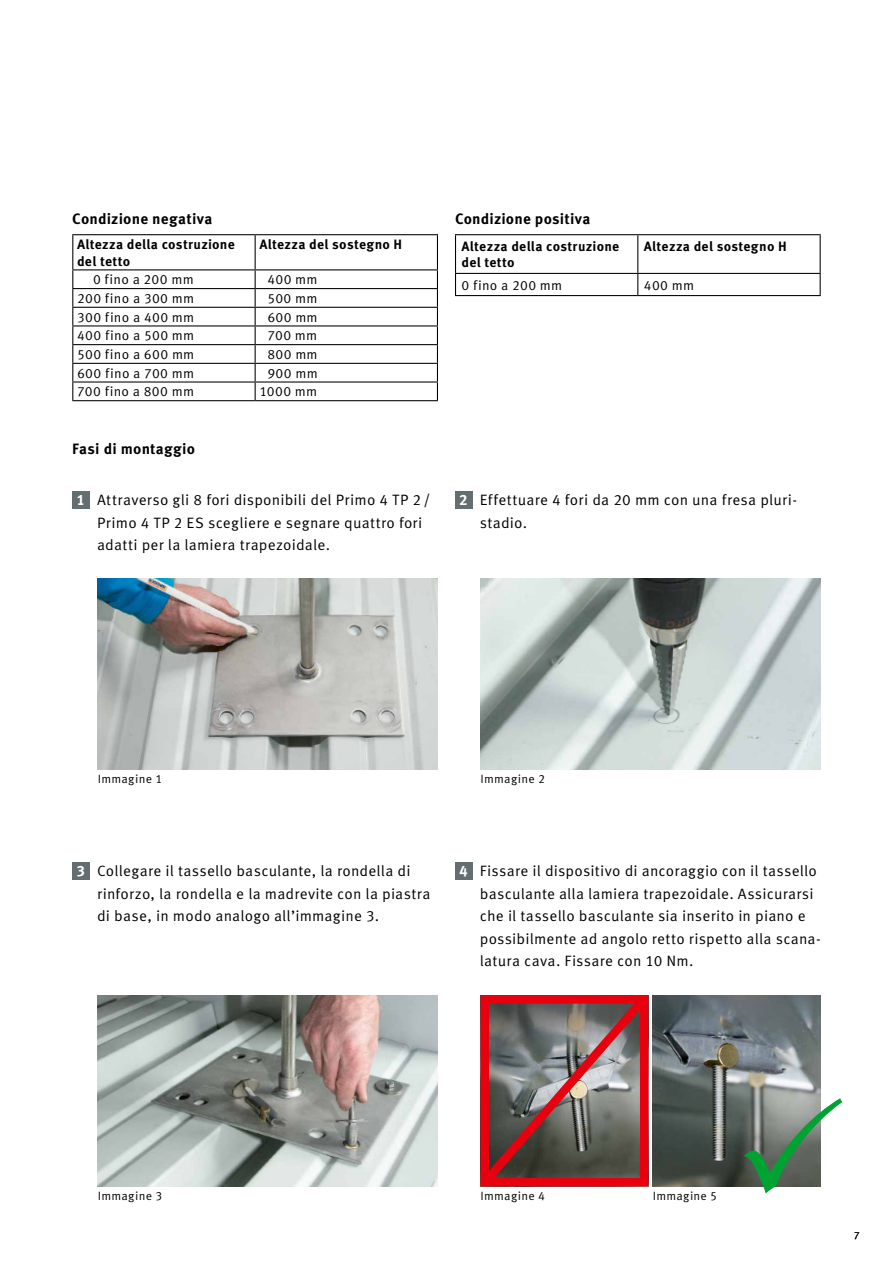
<style>
.page{position:relative;width:893px;height:1263px;background:#fff}
.page>*{position:absolute;margin:0;border:0;box-sizing:border-box;transform-origin:0 0}
.t1{font:15px/22.5px "Meta Correspondence Pro";letter-spacing:.01em;color:#000}
.t2{font:700 15px "Meta Correspondence Pro";letter-spacing:.01em;color:#000}
.t3{font:13.5px "Meta Correspondence Pro";letter-spacing:.015em;color:#000}
.t4{font:700 13.5px/16.5px "Meta Correspondence Pro";letter-spacing:.02em;color:#000}
.t5{font:12px "Meta Correspondence Pro";letter-spacing:.02em;color:#000}
.t6{font:10.5px "Meta Correspondence Pro";color:#000}
.s1{font-weight:700;color:#fff}
</style>
<div class="page">
<hr style="left:72px;top:234px;width:183px;height:1px;background:#000">
<hr style="left:72px;top:235px;width:1px;height:34px;background:#000">
<hr style="left:255px;top:234px;width:183px;height:1px;background:#000">
<hr style="left:255px;top:235px;width:1px;height:34px;background:#000">
<hr style="left:437px;top:235px;width:1px;height:34px;background:#000">
<hr style="left:72px;top:269px;width:183px;height:1px;background:#000">
<hr style="left:255px;top:269px;width:183px;height:1px;background:#000">
<hr style="left:72px;top:288px;width:183px;height:1px;background:#000">
<hr style="left:255px;top:288px;width:183px;height:1px;background:#000">
<hr style="left:72px;top:307px;width:183px;height:1px;background:#000">
<hr style="left:255px;top:307px;width:183px;height:1px;background:#000">
<hr style="left:72px;top:325px;width:183px;height:1px;background:#000">
<hr style="left:255px;top:325px;width:183px;height:1px;background:#000">
<hr style="left:72px;top:344px;width:183px;height:1px;background:#000">
<hr style="left:255px;top:344px;width:183px;height:1px;background:#000">
<hr style="left:72px;top:363px;width:183px;height:1px;background:#000">
<hr style="left:255px;top:363px;width:183px;height:1px;background:#000">
<hr style="left:72px;top:381px;width:183px;height:2px;background:#000">
<svg style="left:72px;top:270px;width:1px;height:130px"></svg>
<hr style="left:255px;top:381px;width:183px;height:2px;background:#000">
<svg style="left:255px;top:270px;width:1px;height:130px"></svg>
<svg style="left:437px;top:270px;width:1px;height:130px"></svg>
<hr style="left:72px;top:400px;width:183px;height:1px;background:#000">
<hr style="left:255px;top:400px;width:183px;height:1px;background:#000">
<hr style="left:455px;top:234px;width:183px;height:1px;background:#000">
<hr style="left:455px;top:235px;width:1px;height:38px;background:#000">
<hr style="left:638px;top:234px;width:183px;height:1px;background:#000">
<hr style="left:637px;top:235px;width:1px;height:38px;background:#000">
<hr style="left:820px;top:235px;width:1px;height:38px;background:#000">
<hr style="left:455px;top:273px;width:183px;height:1px;background:#000">
<svg style="left:455px;top:274px;width:1px;height:21px"></svg>
<hr style="left:638px;top:273px;width:183px;height:1px;background:#000">
<svg style="left:637px;top:274px;width:1px;height:21px"></svg>
<svg style="left:820px;top:274px;width:1px;height:21px"></svg>
<hr style="left:455px;top:295px;width:183px;height:1px;background:#000">
<hr style="left:638px;top:295px;width:183px;height:1px;background:#000">
<div style="left:72px;top:491px;width:17px;height:17px;background:#646d6f"></div>
<div style="left:72px;top:862px;width:17px;height:17px;background:#646d6f"></div>
<div style="left:455px;top:491px;width:17px;height:17px;background:#646d6f"></div>
<img style="left:98px;top:995px;width:340px;height:191px">
<div style="left:455px;top:862px;width:17px;height:17px;background:#646d6f"></div>
<img style="left:98px;top:578px;width:340px;height:192px">
<img style="left:480px;top:578px;width:341px;height:192px">
<img style="left:655px;top:995px;width:166px;height:191px">
<svg style="left:744px;top:1098px;width:98px;height:95px"></svg>
<svg style="left:480px;top:995px;width:175px;height:192px;background:#8a5858"></svg>
<p class="t2" style="left:72px;top:207px;width:142px">Condizione negativa</p>
<p class="t4" style="left:77px;top:235px;width:159px">Altezza della costruzione del tetto</p>
<p class="t4" style="left:259px;top:235px;width:144px">Altezza del sostegno H</p>
<p class="t3" style="left:93px;top:269px;width:102px">0 fino a 200 mm</p>
<p class="t3" style="left:267px;top:269px;width:52px">400 mm</p>
<p class="t3" style="left:77px;top:288px;width:119px">200 fino a 300 mm</p>
<p class="t3" style="left:267px;top:288px;width:52px">500 mm</p>
<p class="t3" style="left:77px;top:307px;width:119px">300 fino a 400 mm</p>
<p class="t3" style="left:267px;top:307px;width:52px">600 mm</p>
<p class="t3" style="left:77px;top:325px;width:119px">400 fino a 500 mm</p>
<p class="t3" style="left:267px;top:325px;width:51px">700 mm</p>
<p class="t3" style="left:77px;top:344px;width:119px">500 fino a 600 mm</p>
<p class="t3" style="left:267px;top:344px;width:52px">800 mm</p>
<p class="t3" style="left:77px;top:363px;width:119px">600 fino a 700 mm</p>
<p class="t3" style="left:267px;top:363px;width:52px">900 mm</p>
<p class="t3" style="left:77px;top:382px;width:119px">700 fino a 800 mm</p>
<p class="t3" style="left:259px;top:382px;width:59px">1000 mm</p>
<p class="t2" style="left:72px;top:437px;width:124px">Fasi di montaggio</p>
<p class="t1" style="left:97px;top:488px;width:335px;text-indent:-21px"><span class="s1">1</span> Attraverso gli 8 fori disponibili del Primo 4 TP 2/<br>Primo 4 TP 2 ES scegliere e segnare quattro fori adatti per la lamiera trapezoidale.</p>
<p class="t2" style="left:455px;top:207px;width:137px">Condizione positiva</p>
<p class="t4" style="left:461px;top:237px;width:159px">Altezza della costruzione del tetto</p>
<p class="t4" style="left:644px;top:237px;width:144px">Altezza del sostegno H</p>
<p class="t3" style="left:461px;top:275px;width:102px">0 fino a 200 mm</p>
<p class="t3" style="left:644px;top:275px;width:52px">400 mm</p>
<p class="t1" style="left:480px;top:488px;width:317px;text-indent:-21px"><span class="s1">2</span> Effettuare 4 fori da 20 mm con una fresa pluri&shy;stadio.</p>
<p class="t5" style="left:98px;top:770px;width:66px">Immagine 1</p>
<p class="t5" style="left:480px;top:770px;width:66px">Immagine 2</p>
<p class="t1" style="left:97px;top:858px;width:335px;text-indent:-21px"><span class="s1">3</span> Collegare il tassello basculante, la rondella di rinforzo, la rondella e la madrevite con la piastra di base, in modo analogo all’immagine 3.</p>
<p class="t1" style="left:480px;top:858px;width:342px;text-indent:-21px"><span class="s1">4</span> Fissare il dispositivo di ancoraggio con il tassello basculante alla lamiera trapezoidale. Assicurarsi che il tassello basculante sia inserito in piano e possibilmente ad angolo retto rispetto alla scana&shy;latura cava. Fissare con 10 Nm.</p>
<p class="t5" style="left:98px;top:1186px;width:66px">Immagine 3</p>
<p class="t5" style="left:480px;top:1186px;width:66px">Immagine 4</p>
<p class="t5" style="left:653px;top:1186px;width:66px">Immagine 5</p>
<p class="t6" style="left:854px;top:1228px;width:8px">7</p>
</div>
